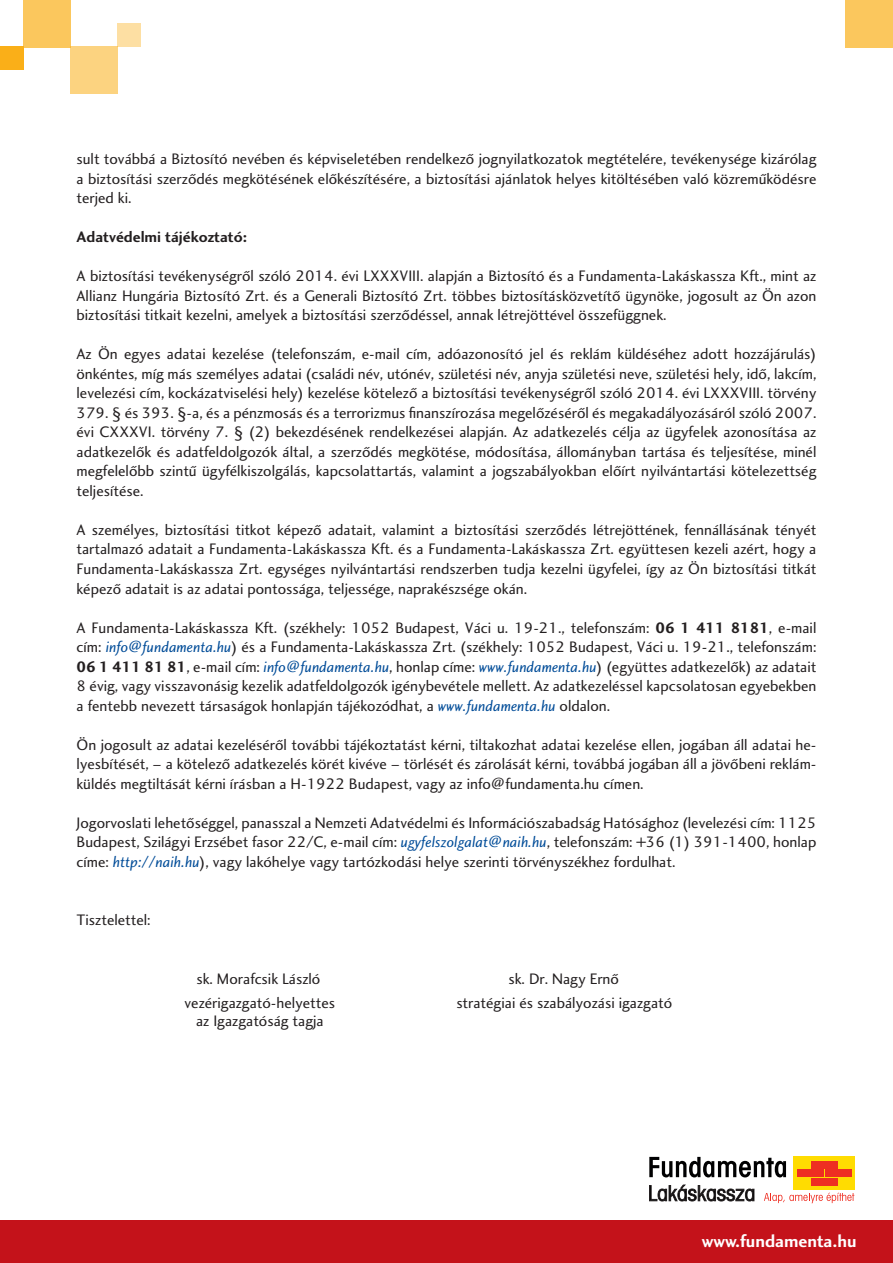
<style>
.page{position:relative;width:893px;height:1263px;background:#fff}
.page>*{position:absolute;margin:0;border:0;box-sizing:border-box;transform-origin:0 0}
.t1{font:700 18px "Charlotte Sans Mad";color:#fff}
.t2{font:15.75px/19.5px "Charlotte Sans Book Plain H";color:#231f20;text-align:justify}
.t3{font:15.75px "Charlotte Sans Bold Plain H";color:#231f20}
.s1{font-family:"Charlotte Sans Bold Plain H"}
.s2{font-family:"Charlotte Sans Book Italic Plain H";color:#014c98}
</style>
<div class="page">
<div style="left:0;top:1220px;width:893px;height:43px;background:#c4121a"></div>
<div style="left:793px;top:1157px;width:62px;height:33px;background:#ffdc01"></div>
<div style="left:811px;top:1161px;width:26px;height:8px;background:#ee2e22"></div>
<div style="left:811px;top:1178px;width:26px;height:7px;background:#ee2e22"></div>
<div style="left:797px;top:1170px;width:27px;height:7px;background:#ee2e22"></div>
<div style="left:825px;top:1170px;width:26px;height:7px;background:#ee2e22"></div>
<svg style="left:649px;top:1157px;width:137px;height:20px"></svg>
<svg style="left:649px;top:1185px;width:105px;height:16px"></svg>
<svg style="left:764px;top:1193px;width:90px;height:10px"></svg>
<div style="left:0;top:46px;width:24px;height:24px;background:#faaf18"></div>
<div style="left:118px;top:23px;width:23px;height:23px;background:#fddfa3"></div>
<div style="left:24px;top:0;width:47px;height:47px;background:#fbc75d"></div>
<div style="left:846px;top:0;width:47px;height:47px;background:#fbc75d"></div>
<div style="left:71px;top:46px;width:47px;height:48px;background:#fcd380"></div>
<p class="t2" style="left:77px;top:150px;width:741px">sult továbbá a Biztosító nevében és képviseletében rendelkezô jognyilatkozatok megtételére, tevékenysége kizárólag a biztosítási szerzôdés megkötésének elôkészítésére, a biztosítási ajánlatok helyes kitöltésében való közremûködésre terjed ki.</p>
<p class="t3" style="left:77px;top:228px;width:172px">Adatvédelmi tájékoztató:</p>
<p class="t2" style="left:77px;top:267px;width:741px">A biztosítási tevékenységrôl szóló 2014. évi LXXXVIII. alapján a Biztosító és a Fundamenta-Lakáskassza Kft., mint az Allianz Hungária Biztosító Zrt. és a Generali Biztosító Zrt. többes biztosításközvetítô ügynöke, jogosult az Ön azon biztosítási titkait kezelni, amelyek a biztosítási szerzôdéssel, annak létrejöttével összefüggnek.</p>
<p class="t2" style="left:77px;top:345px;width:741px">Az Ön egyes adatai kezelése (telefonszám, e-mail cím, adóazonosító jel és reklám küldéséhez adott hozzájárulás) önkéntes, míg más személyes adatai (családi név, utónév, születési név, anyja születési neve, születési hely, idô, lakcím, levelezési cím, kockázatviselési hely) kezelése kötelezô a biztosítási tevékenységrôl szóló 2014. évi LXXXVIII. törvény 379. § és 393. §-a, és a pénzmosás és a terrorizmus finanszírozása megelôzésérôl és megakadályozásáról szóló 2007. évi CXXXVI. törvény 7. § (2) bekezdésének rendelkezései alapján. Az adatkezelés célja az ügyfelek azonosítása az adatkezelôk és adatfeldolgozók által, a szerzôdés megkötése, módosítása, állományban tartása és teljesítése, minél megfelelôbb szintû ügyfélkiszolgálás, kapcsolattartás, valamint a jogszabályokban elôírt nyilvántartási kötelezettség teljesítése.</p>
<p class="t2" style="left:77px;top:520px;width:741px">A személyes, biztosítási titkot képezô adatait, valamint a biztosítási szerzôdés létrejöttének, fennállásának tényét tartalmazó adatait a Fundamenta-Lakáskassza Kft. és a Fundamenta-Lakáskassza Zrt. együttesen kezeli azért, hogy a Fundamenta-Lakáskassza Zrt. egységes nyilvántartási rendszerben tudja kezelni ügyfelei, így az Ön biztosítási titkát képezô adatait is az adatai pontossága, teljessége, naprakészsége okán.</p>
<p class="t2" style="left:77px;top:618px;width:741px">A Fundamenta-Lakáskassza Kft. (székhely: 1052 Budapest, Váci u. 19-21., telefonszám: <span class="s1">06 1 411 8181</span>, e-mail cím: <span class="s2">info@fundamenta.hu</span>) és a Fundamenta-Lakáskassza Zrt. (székhely: 1052 Budapest, Váci u. 19-21., telefonszám:</p>
<p class="t2" style="left:77px;top:657px;width:741px"><span class="s1">06 1 411 81 81</span>, e-mail cím: <span class="s2">info@fundamenta.hu</span>, honlap címe: <span class="s2">www.fundamenta.hu</span>) (együttes adatkezelôk) az adatait</p>
<p class="t2" style="left:77px;top:676px;width:741px">8 évig, vagy visszavonásig kezelik adatfeldolgozók igénybevétele mellett. Az adatkezeléssel kapcsolatosan egyebekben a fentebb nevezett társaságok honlapján tájékozódhat, a <span class="s2">www.fundamenta.hu</span> oldalon.</p>
<p class="t2" style="left:77px;top:735px;width:741px">Ön jogosult az adatai kezelésérôl további tájékoztatást kérni, tiltakozhat adatai kezelése ellen, jogában áll adatai he&shy;lyesbítését, – a kötelezô adatkezelés körét kivéve – törlését és zárolását kérni, továbbá jogában áll a jövôbeni reklám&shy;küldés megtiltását kérni írásban a H-1922 Budapest, vagy az info@fundamenta.hu címen.</p>
<p class="t2" style="left:77px;top:813px;width:741px">Jogorvoslati lehetôséggel, panasszal a Nemzeti Adatvédelmi és Információszabadság Hatósághoz (levelezési cím: 1125<br>Budapest, Szilágyi Erzsébet fasor 22/C, e-mail cím: <span class="s2">ugyfelszolgalat@naih.hu</span>, telefonszám: +36 (1) 391-1400, honlap címe: <span class="s2">http://naih.hu</span>), vagy lakóhelye vagy tartózkodási helye szerinti törvényszékhez fordulhat.</p>
<p class="t2" style="left:77px;top:910px;width:76px">Tisztelettel:</p>
<p class="t2" style="left:196px;top:969px;width:125px">sk. Morafcsik László</p>
<p class="t2" style="left:509px;top:969px;width:112px">sk. Dr. Nagy Ernô</p>
<p class="t2" style="left:185px;top:993px;width:152px">vezérigazgató-helyettes</p>
<p class="t2" style="left:456px;top:993px;width:217px">stratégiai és szabályozási igazgató</p>
<p class="t2" style="left:196px;top:1011px;width:129px">az Igazgatóság tagja</p>
<p class="t1" style="left:702px;top:1231px;width:156px">www.fundamenta.hu</p>
</div>
